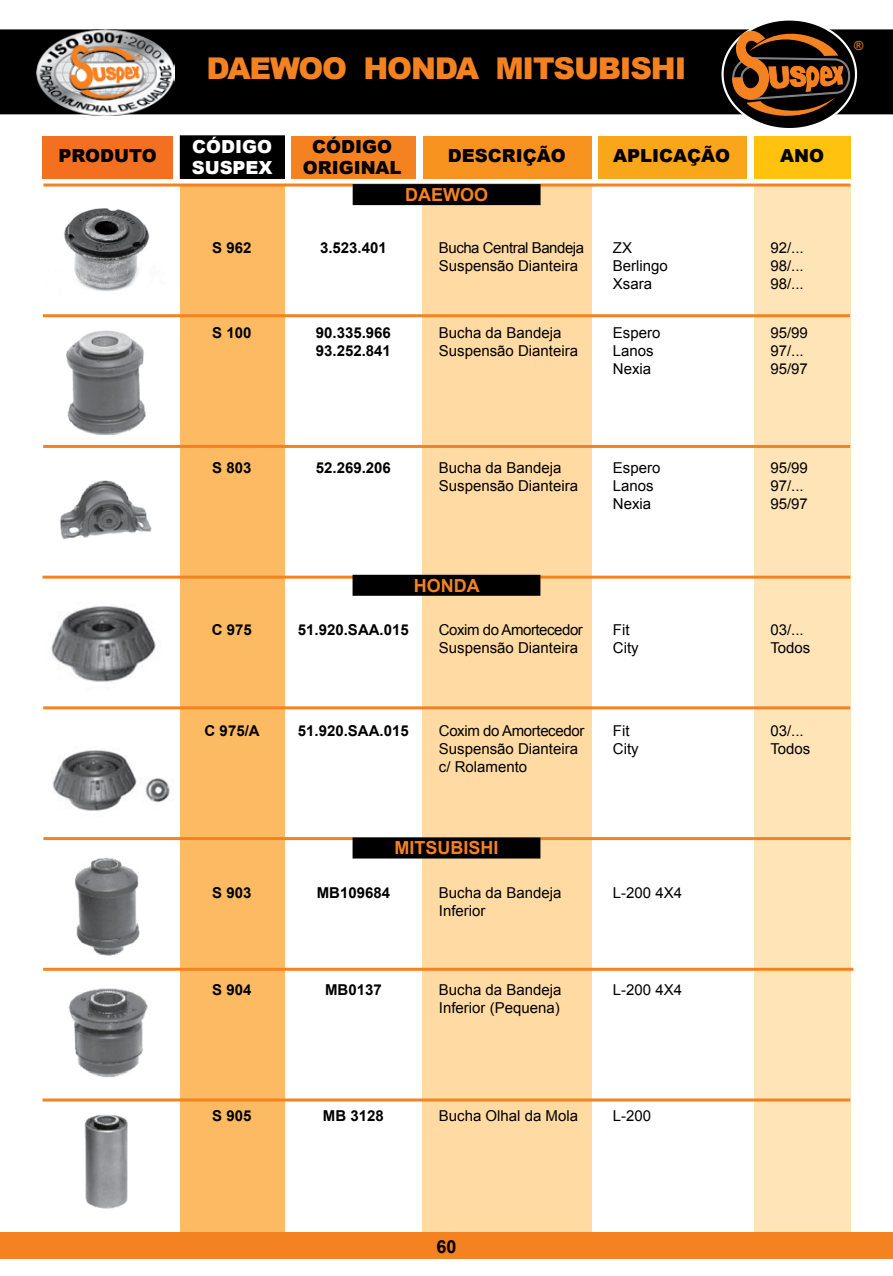
<style>
.page{position:relative;width:893px;height:1276px;background:#fff}
.page>*{position:absolute;margin:0;border:0;box-sizing:border-box;transform-origin:0 0}
.t1{font:900 30px "Arial";letter-spacing:-.04em;color:#f58220}
.t2{font:900 18px "Arial";color:#000}
.t3{font:700 18px "Arial";color:#f58220}
.t4{font:900 18px "Arial";color:#fff}
.t5{font:700 18px "Arial";color:#000}
.t6{font:15px "Arial";color:#000}
.t7{font:700 15px "Arial";color:#000}
.t8{font:15px "Arial";letter-spacing:-.03em;color:#000}
.t9{font:15px "Arial";letter-spacing:-.025em;color:#000}
.t10{font:12.6px "Arial";color:#f58220}
</style>
<div class="page">
<div style="left:422px;top:184px;width:170px;height:1048px;background:#ffdaa2"></div>
<div style="left:754px;top:184px;width:96px;height:1048px;background:#ffe4b8"></div>
<div style="left:180px;top:184px;width:105px;height:1048px;background:#fcba63"></div>
<div style="left:0;top:30px;width:893px;height:84px;background:#000"></div>
<svg style="left:721px;top:20px;width:136px;height:108px"></svg>
<img style="left:36px;top:30px;width:139px;height:85px">
<hr style="left:43px;top:183px;width:807px;height:3px;background:#f58220">
<hr style="left:43px;top:314px;width:807px;height:3px;background:#f58220">
<hr style="left:43px;top:445px;width:807px;height:3px;background:#f58220">
<hr style="left:43px;top:575px;width:807px;height:3px;background:#f58220">
<hr style="left:43px;top:706px;width:807px;height:3px;background:#f58220">
<hr style="left:43px;top:837px;width:807px;height:3px;background:#f58220">
<hr style="left:43px;top:967px;width:810px;height:3px;background:#f58220">
<hr style="left:43px;top:1098px;width:807px;height:3px;background:#f58220">
<div style="left:0;top:1232px;width:893px;height:27px;background:#f58220"></div>
<div style="left:43px;top:136px;width:130px;height:43px;background:#f37021"></div>
<div style="left:291px;top:136px;width:125px;height:43px;background:#f58220"></div>
<div style="left:180px;top:136px;width:104px;height:42px;background:#000"></div>
<div style="left:423px;top:136px;width:168px;height:43px;background:#f7931e"></div>
<div style="left:598px;top:136px;width:149px;height:43px;background:#faa61a"></div>
<div style="left:754px;top:136px;width:96px;height:43px;background:#ffc20e"></div>
<img style="left:66px;top:330px;width:80px;height:104px">
<img style="left:60px;top:480px;width:92px;height:59px">
<img style="left:64px;top:208px;width:86px;height:83px">
<img style="left:51px;top:606px;width:105px;height:76px">
<img style="left:53px;top:750px;width:117px;height:61px">
<img style="left:68px;top:988px;width:80px;height:90px">
<img style="left:74px;top:857px;width:66px;height:99px">
<img style="left:84px;top:1114px;width:44px;height:95px">
<div style="left:353px;top:184px;width:188px;height:21px;background:#000"></div>
<div style="left:353px;top:575px;width:187px;height:21px;background:#000"></div>
<div style="left:353px;top:837px;width:187px;height:21px;background:#000"></div>
<p class="t2" style="left:59px;top:146px;width:100px">PRODUTO</p>
<h1 class="t1" style="left:207px;top:52px;width:481px">DAEWOO HONDA MITSUBISHI</h1>
<p class="t4" style="left:192px;top:137px;width:81px">CÓDIGO</p>
<p class="t2" style="left:312px;top:137px;width:81px">CÓDIGO</p>
<p class="t4" style="left:192px;top:157px;width:82px">SUSPEX</p>
<p class="t2" style="left:303px;top:157px;width:100px">ORIGINAL</p>
<p class="t2" style="left:448px;top:146px;width:120px">DESCRIÇÃO</p>
<p class="t2" style="left:613px;top:146px;width:119px">APLICAÇÃO</p>
<p class="t2" style="left:780px;top:146px;width:45px">ANO</p>
<p class="t3" style="left:405px;top:182px;width:13px">DAE</p>
<p class="t3" style="left:443px;top:182px;width:32px">WOO</p>
<p class="t7" style="left:212px;top:237px;width:41px">S 962</p>
<p class="t7" style="left:320px;top:237px;width:68px">3.523.401</p>
<p class="t8" style="left:439px;top:237px;width:147px">Bucha Central Bandeja</p>
<p class="t6" style="left:613px;top:237px;width:21px">ZX</p>
<p class="t6" style="left:770px;top:237px;width:35px">92/...</p>
<p class="t6" style="left:439px;top:255px;width:141px">Suspensão Dianteira</p>
<p class="t6" style="left:613px;top:255px;width:57px">Berlingo</p>
<p class="t6" style="left:770px;top:255px;width:35px">98/...</p>
<p class="t6" style="left:613px;top:273px;width:41px">Xsara</p>
<p class="t6" style="left:770px;top:273px;width:35px">98/...</p>
<p class="t7" style="left:212px;top:323px;width:41px">S 100</p>
<p class="t7" style="left:316px;top:323px;width:77px">90.335.966</p>
<p class="t6" style="left:439px;top:323px;width:124px">Bucha da Bandeja</p>
<p class="t6" style="left:613px;top:323px;width:49px">Espero</p>
<p class="t6" style="left:770px;top:323px;width:39px">95/99</p>
<p class="t7" style="left:316px;top:341px;width:77px">93.252.841</p>
<p class="t6" style="left:439px;top:341px;width:141px">Suspensão Dianteira</p>
<p class="t6" style="left:613px;top:341px;width:42px">Lanos</p>
<p class="t6" style="left:770px;top:341px;width:35px">97/...</p>
<p class="t6" style="left:613px;top:359px;width:40px">Nexia</p>
<p class="t6" style="left:770px;top:359px;width:39px">95/97</p>
<p class="t10" style="left:854px;top:37px;width:11px">®</p>
<p class="t7" style="left:212px;top:458px;width:41px">S 803</p>
<p class="t7" style="left:316px;top:458px;width:77px">52.269.206</p>
<p class="t6" style="left:439px;top:458px;width:124px">Bucha da Bandeja</p>
<p class="t6" style="left:613px;top:458px;width:49px">Espero</p>
<p class="t6" style="left:770px;top:458px;width:39px">95/99</p>
<p class="t6" style="left:439px;top:476px;width:141px">Suspensão Dianteira</p>
<p class="t6" style="left:613px;top:476px;width:42px">Lanos</p>
<p class="t6" style="left:770px;top:476px;width:35px">97/...</p>
<p class="t6" style="left:613px;top:494px;width:40px">Nexia</p>
<p class="t6" style="left:770px;top:494px;width:39px">95/97</p>
<p class="t3" style="left:414px;top:573px;width:28px">HONDA</p>
<p class="t7" style="left:212px;top:620px;width:42px">C 975</p>
<p class="t7" style="left:298px;top:620px;width:112px">51.920.SAA.015</p>
<p class="t8" style="left:439px;top:620px;width:145px">Coxim do Amortecedor</p>
<p class="t6" style="left:613px;top:620px;width:18px">Fit</p>
<p class="t6" style="left:770px;top:620px;width:35px">03/...</p>
<p class="t6" style="left:439px;top:638px;width:141px">Suspensão Dianteira</p>
<p class="t6" style="left:613px;top:638px;width:27px">City</p>
<p class="t6" style="left:770px;top:638px;width:42px">Todos</p>
<p class="t7" style="left:205px;top:720px;width:57px">C 975/A</p>
<p class="t7" style="left:298px;top:720px;width:112px">51.920.SAA.015</p>
<p class="t9" style="left:439px;top:720px;width:147px">Coxim do Amortecedor</p>
<p class="t6" style="left:613px;top:720px;width:18px">Fit</p>
<p class="t6" style="left:770px;top:720px;width:35px">03/...</p>
<p class="t6" style="left:439px;top:738px;width:141px">Suspensão Dianteira</p>
<p class="t6" style="left:613px;top:738px;width:27px">City</p>
<p class="t6" style="left:770px;top:738px;width:42px">Todos</p>
<p class="t6" style="left:439px;top:756px;width:90px">c/ Rolamento</p>
<p class="t3" style="left:394px;top:836px;width:12px">MITSUBIS</p>
<p class="t3" style="left:480px;top:836px;width:17px">HI</p>
<p class="t7" style="left:212px;top:882px;width:41px">S 903</p>
<p class="t7" style="left:317px;top:882px;width:75px">MB109684</p>
<p class="t6" style="left:439px;top:882px;width:124px">Bucha da Bandeja</p>
<p class="t6" style="left:613px;top:882px;width:71px">L-200 4X4</p>
<p class="t6" style="left:439px;top:900px;width:48px">Inferior</p>
<p class="t7" style="left:212px;top:980px;width:41px">S 904</p>
<p class="t7" style="left:325px;top:980px;width:58px">MB0137</p>
<p class="t6" style="left:439px;top:980px;width:124px">Bucha da Bandeja</p>
<p class="t6" style="left:613px;top:980px;width:71px">L-200 4X4</p>
<p class="t6" style="left:439px;top:998px;width:122px">Inferior (Pequena)</p>
<p class="t7" style="left:212px;top:1106px;width:41px">S 905</p>
<p class="t7" style="left:323px;top:1106px;width:62px">MB 3128</p>
<p class="t6" style="left:439px;top:1106px;width:141px">Bucha Olhal da Mola</p>
<p class="t6" style="left:613px;top:1106px;width:40px">L-200</p>
<p class="t5" style="left:436px;top:1234px;width:22px">60</p>
</div>
